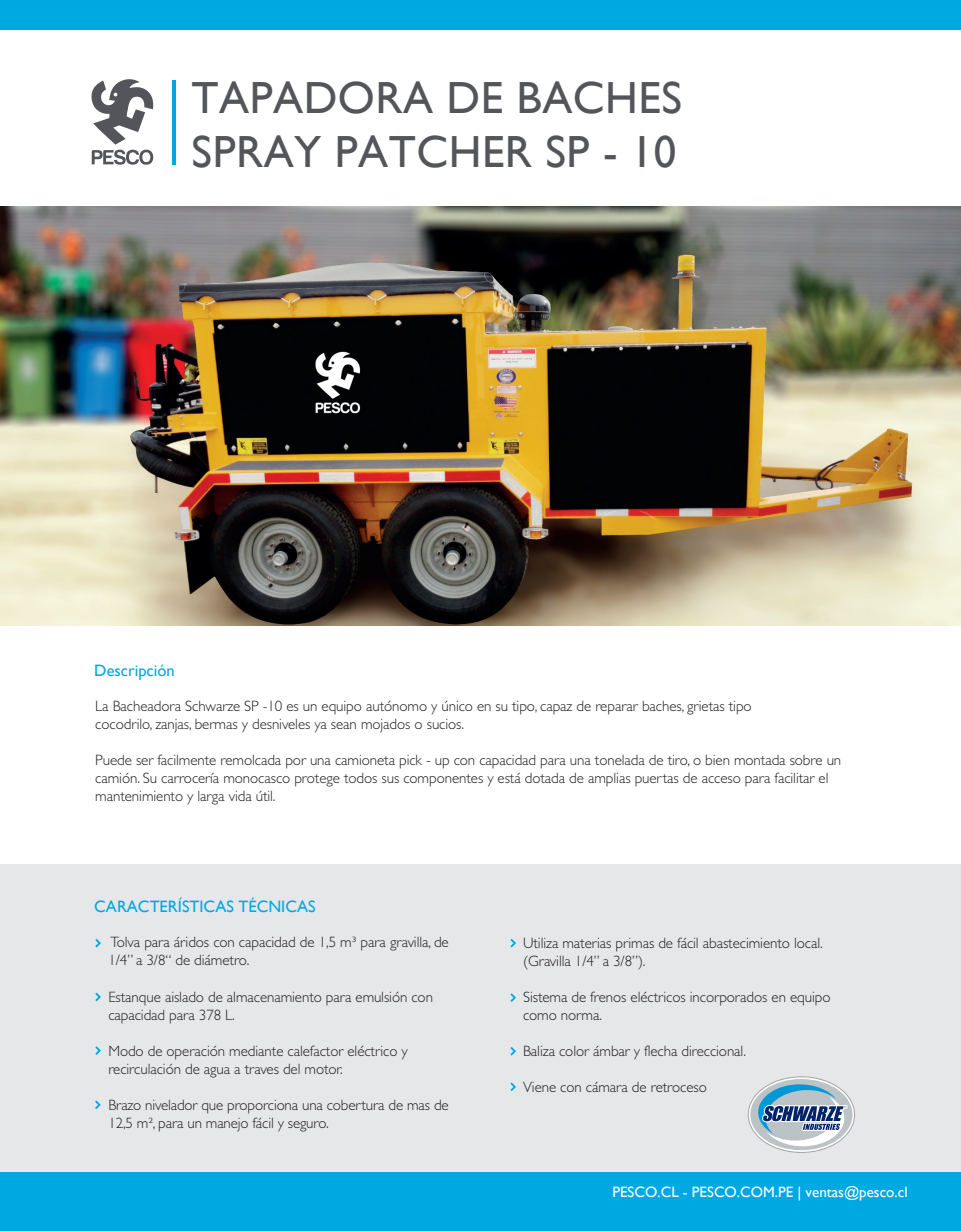
<style>
.page{position:relative;width:961px;height:1231px;background:#fff}
.page>*{position:absolute;margin:0;border:0;box-sizing:border-box;transform-origin:0 0}
.t1{font:45px/54px "Gill Sans";letter-spacing:.01em;color:#54555a}
.t2{font:16.5px "Gill Sans";color:#00a8e2}
.t3{font:300 15px/18px "Gill Sans";letter-spacing:-.005em;color:#231f20}
.t4{font:15px "Gill Sans";color:#fff}
</style>
<div class="page">
<div style="left:0;top:864px;width:961px;height:306px;background:#e6e7e9"></div>
<div style="left:0;top:894px;width:961px;height:278px;background:#e6e7e9"></div>
<div style="left:0;top:0;width:961px;height:30px;background:#00a8e2"></div>
<hr style="left:172px;top:81px;width:4px;height:84px;background:#00a8e2">
<svg style="left:91px;top:79px;width:63px;height:86px"></svg>
<div style="left:0;top:1172px;width:961px;height:59px;background:#00a8e2"></div>
<svg style="left:95px;top:938px;width:6px;height:9px"></svg>
<svg style="left:95px;top:992px;width:6px;height:9px"></svg>
<svg style="left:510px;top:938px;width:6px;height:9px"></svg>
<svg style="left:510px;top:993px;width:6px;height:9px"></svg>
<svg style="left:747px;top:1076px;width:108px;height:77px"></svg>
<img style="left:0;top:207px;width:961px;height:419px">
<svg style="left:95px;top:1100px;width:6px;height:9px"></svg>
<svg style="left:510px;top:1082px;width:6px;height:9px"></svg>
<svg style="left:510px;top:1047px;width:6px;height:8px"></svg>
<svg style="left:95px;top:1046px;width:6px;height:9px"></svg>
<h1 class="t1" style="left:192px;top:72px;width:492px">TAPADORA DE BACHES<br>SPRAY PATCHER SP - 10</h1>
<p class="t2" style="left:94px;top:660px;width:82px">Descripción</p>
<p class="t3" style="left:95px;top:697px;width:658px">La Bacheadora Schwarze SP -10 es un equipo autónomo y único en su tipo, capaz de reparar baches, grietas tipo cocodrilo, zanjas, bermas y desniveles ya sean mojados o sucios.</p>
<p class="t3" style="left:95px;top:751px;width:747px">Puede ser facilmente remolcada por una camioneta pick - up con capacidad para una tonelada de tiro, o bien montada sobre un camión. Su carrocería monocasco protege todos sus componentes y está dotada de amplias puertas de acceso para facilitar el mantenimiento y larga vida útil.</p>
<p class="t2" style="left:94px;top:896px;width:223px">CARACTERÍSTICAS TÉCNICAS</p>
<p class="t3" style="left:108px;top:933px;width:342px">Tolva para áridos con capacidad de 1,5 m³ para gravilla, de<br>1/4” a 3/8“ de diámetro.</p>
<p class="t3" style="left:108px;top:987px;width:326px">Estanque aislado de almacenamiento para emulsión con capacidad para 378 L.</p>
<p class="t3" style="left:108px;top:1041px;width:301px">Modo de operación mediante calefactor eléctrico y recirculación de agua a traves del motor.</p>
<p class="t3" style="left:108px;top:1095px;width:342px">Brazo nivelador que proporciona una cobertura de mas de<br>12,5 m², para un manejo fácil y seguro.</p>
<p class="t3" style="left:523px;top:933px;width:301px">Utiliza materias primas de fácil abastecimiento local. (Gravilla 1/4” a 3/8”).</p>
<p class="t3" style="left:523px;top:987px;width:309px">Sistema de frenos eléctricos incorporados en equipo como norma.</p>
<p class="t3" style="left:523px;top:1041px;width:224px">Baliza color ámbar y flecha direccional.</p>
<p class="t3" style="left:523px;top:1077px;width:185px">Viene con cámara de retroceso</p>
<p class="t4" style="left:612px;top:1183px;width:297px">PESCO.CL - PESCO.COM.PE | ventas@pesco.cl</p>
</div>
